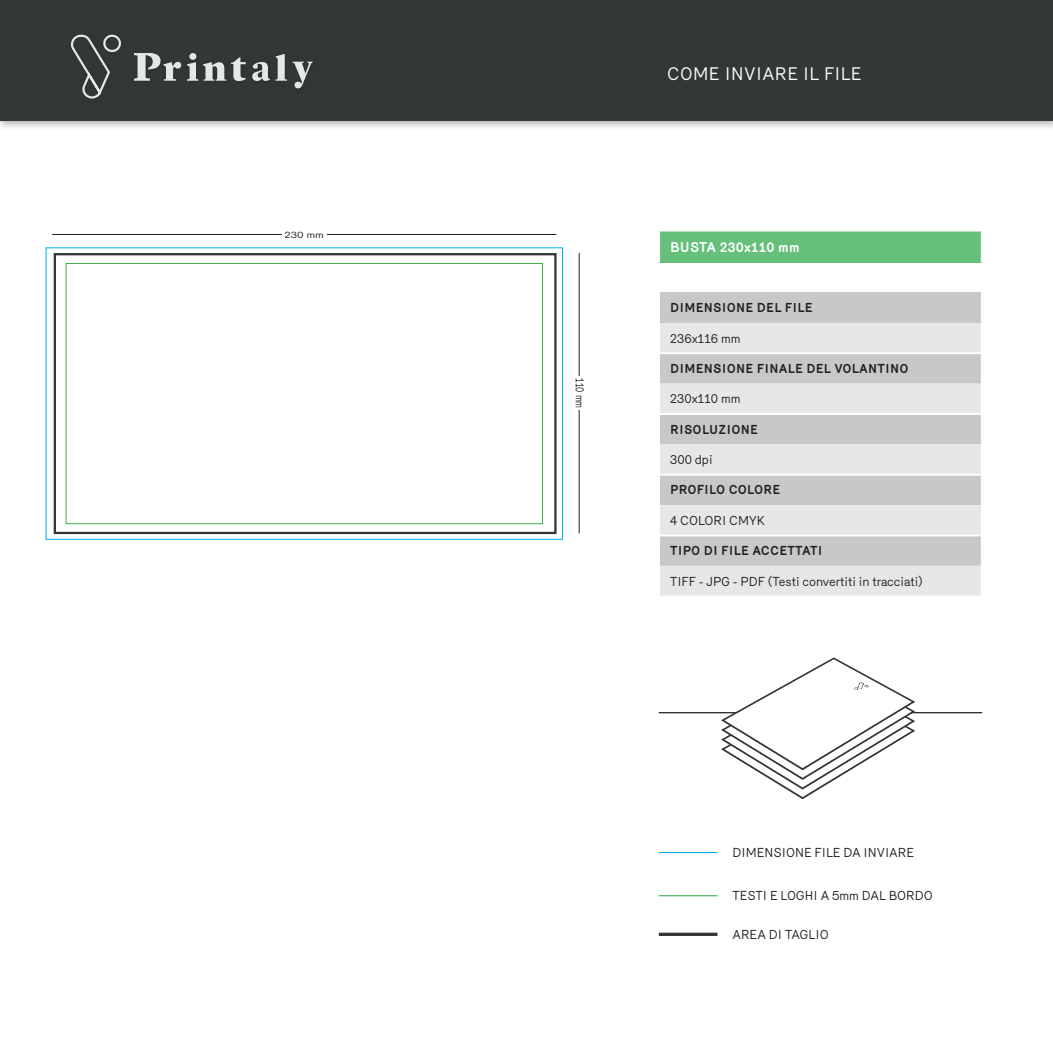
<style>
.page{position:relative;width:1053px;height:1046px;background:#fff}
.page>*{position:absolute;margin:0;border:0;box-sizing:border-box;transform-origin:0 0}
.t1{font:17.5px "Mercury";letter-spacing:.025em;color:#fff}
.t2{font:700 13.75px "Mercury";letter-spacing:.01em;color:#fff}
.t3{font:12.5px "Mercury";color:#231f20}
.t4{font:700 12.5px "Mercury";letter-spacing:.015em;color:#231f20}
.t5{font:11.25px "Mercury";color:#231f20;scale:.78 1}
.t6{font:8.75px "Mercury";color:#231f20;scale:1.28 1}
</style>
<div class="page">
<div style="left:0;top:0;width:1052px;height:121px;background:#343737"></div>
<svg style="left:71px;top:34px;width:50px;height:65px"></svg>
<div style="left:189px;top:53px;width:7px;height:7px;background:#e6e7e9;border-radius:50%"></div>
<svg style="left:252px;top:54px;width:61px;height:35px"></svg>
<svg style="left:134px;top:53px;width:47px;height:28px"></svg>
<svg style="left:187px;top:57px;width:59px;height:24px"></svg>
<div style="left:54px;top:253px;width:502px;height:281px;background:#fff;border:2px solid #343737"></div>
<hr style="left:579px;top:253px;width:1px;height:280px;background:#231f20">
<div style="left:574px;top:376px;width:11px;height:34px;background:#fff"></div>
<hr style="left:52px;top:234px;width:504px;height:1px;background:#231f20">
<div style="left:282px;top:230px;width:44px;height:9px;background:#fff"></div>
<div style="left:66px;top:263px;width:477px;height:261px;border:1px solid #40ae49"></div>
<hr style="left:658px;top:712px;width:323px;height:1px;background:#231f20">
<svg style="left:720px;top:657px;width:196px;height:142px"></svg>
<div style="left:659px;top:231px;width:322px;height:31px;background:#66c07b"></div>
<div style="left:659px;top:292px;width:322px;height:31px;background:#c7c8ca"></div>
<div style="left:659px;top:323px;width:322px;height:30px;background:#e6e7e9"></div>
<div style="left:660px;top:354px;width:320px;height:29px;background:#c7c8ca"></div>
<svg style="left:660px;top:383px;width:320px;height:212px;background:#d9dadb"></svg>
<hr style="left:658px;top:231px;width:2px;height:31px;background:#fff">
<hr style="left:980px;top:231px;width:1px;height:31px;background:#fff">
<hr style="left:658px;top:292px;width:2px;height:31px;background:#fff">
<hr style="left:980px;top:292px;width:1px;height:31px;background:#fff">
<hr style="left:658px;top:323px;width:2px;height:30px;background:#fff">
<hr style="left:980px;top:323px;width:1px;height:30px;background:#fff">
<hr style="left:660px;top:352px;width:320px;height:2px;background:#fff">
<hr style="left:660px;top:413px;width:320px;height:2px;background:#fff">
<hr style="left:660px;top:473px;width:320px;height:2px;background:#fff">
<hr style="left:660px;top:534px;width:320px;height:2px;background:#fff">
<hr style="left:658px;top:851px;width:59px;height:2px;background:#00aeef">
<hr style="left:658px;top:932px;width:59px;height:3px;background:#343737">
<hr style="left:658px;top:895px;width:59px;height:1px;background:#40ae49">
<p class="t6" style="left:284px;top:229px;width:33px">230 mm</p>
<p class="t5" style="left:586px;top:378px;width:40px;rotate:90deg">110 mm</p>
<h1 class="t1" style="left:667px;top:64px;width:196px">COME INVIARE IL FILE</h1>
<p class="t2" style="left:670px;top:238px;width:131px">BUSTA 230x110 mm</p>
<p class="t4" style="left:670px;top:300px;width:144px">DIMENSIONE DEL FILE</p>
<p class="t3" style="left:670px;top:331px;width:72px">236x116 mm</p>
<p class="t4" style="left:670px;top:361px;width:240px">DIMENSIONE FINALE DEL VOLANTINO</p>
<p class="t3" style="left:670px;top:391px;width:72px">230x110 mm</p>
<p class="t4" style="left:670px;top:422px;width:90px">RISOLUZIONE</p>
<p class="t3" style="left:670px;top:452px;width:44px">300 dpi</p>
<p class="t4" style="left:670px;top:482px;width:112px">PROFILO COLORE</p>
<p class="t3" style="left:670px;top:513px;width:96px">4 COLORI CMYK</p>
<p class="t4" style="left:670px;top:543px;width:154px">TIPO DI FILE ACCETTATI</p>
<p class="t3" style="left:670px;top:574px;width:254px">TIFF - JPG - PDF (Testi convertiti in tracciati)</p>
<p class="t3" style="left:732px;top:845px;width:183px">DIMENSIONE FILE DA INVIARE</p>
<p class="t3" style="left:732px;top:888px;width:202px">TESTI E LOGHI A 5mm DAL BORDO</p>
<p class="t3" style="left:732px;top:927px;width:98px">AREA DI TAGLIO</p>
</div>
